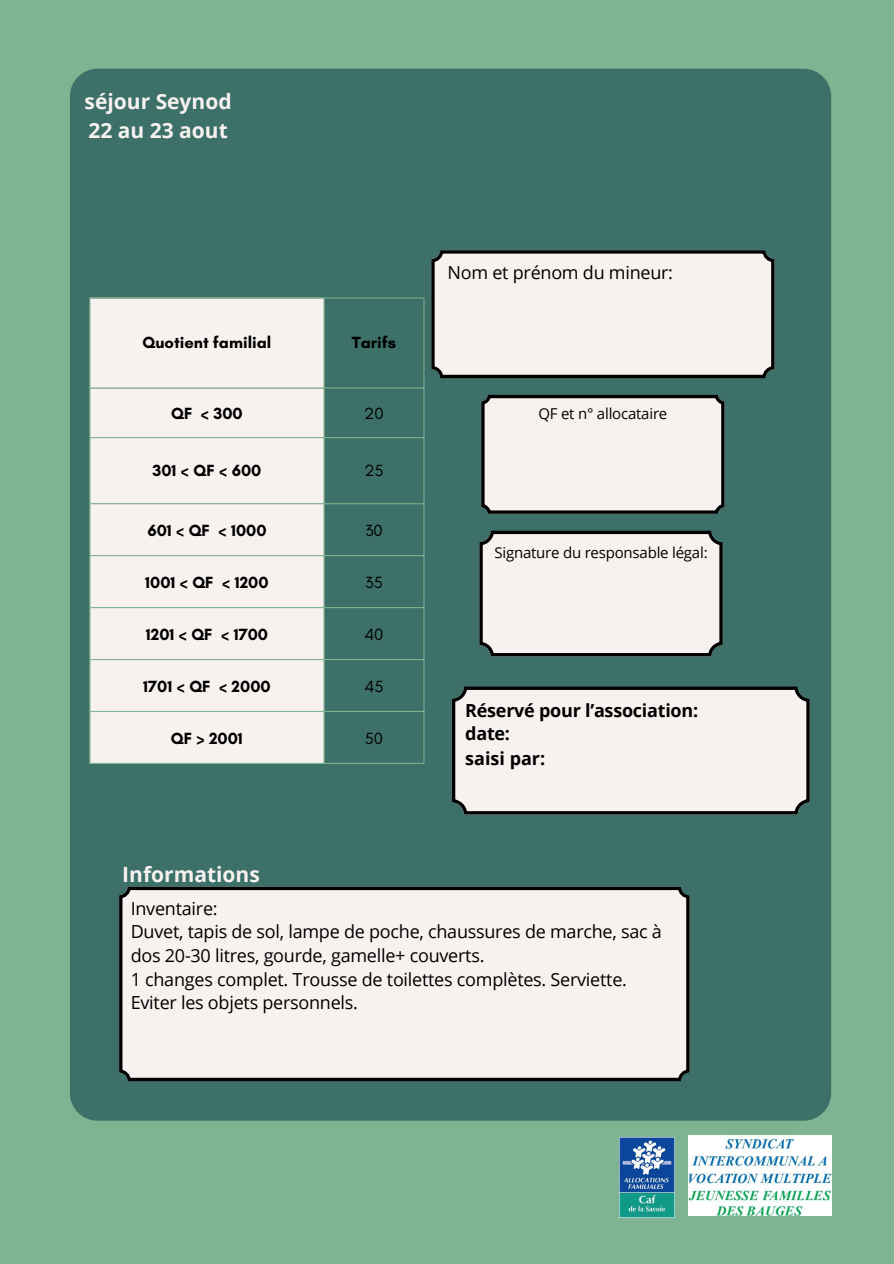
<style>
.page{position:relative;width:894px;height:1264px;background:#fff}
.page>*{position:absolute;margin:0;border:0;box-sizing:border-box;transform-origin:0 0}
.t1{font:700 21px/29.2px "Open Sans";color:#f7f2ef}
.t2{font:18px/23.7px "Open Sans";letter-spacing:-.015em;color:#000}
.t3{font:700 18px/24.2px "Open Sans";letter-spacing:-.015em;color:#000}
.t4{font:700 16.5px "Glacial Indifference";color:#000}
.t5{font:16.5px "Glacial Indifference";color:#000}
.t6{font:15px "Open Sans";letter-spacing:-.015em;color:#000}
</style>
<div class="page">
<div style="left:0;top:0;width:893px;height:1263px;background:#7eb491"></div>
<div style="left:70px;top:69px;width:760px;height:1051px;background:#3c7068;border-radius:28px"></div>
<div style="left:90px;top:298px;width:233px;height:464px;background:#f7f2ef"></div>
<hr style="left:89px;top:298px;width:1px;height:464px;background:#7eb491">
<hr style="left:323px;top:298px;width:1px;height:464px;background:#7eb491">
<hr style="left:423px;top:298px;width:1px;height:464px;background:#7eb491">
<hr style="left:89px;top:297px;width:335px;height:1px;background:#7eb491">
<hr style="left:89px;top:387px;width:335px;height:1px;background:#7eb491">
<hr style="left:89px;top:437px;width:335px;height:1px;background:#7eb491">
<hr style="left:89px;top:503px;width:335px;height:1px;background:#7eb491">
<hr style="left:89px;top:555px;width:335px;height:1px;background:#7eb491">
<hr style="left:89px;top:607px;width:335px;height:1px;background:#7eb491">
<hr style="left:89px;top:659px;width:335px;height:1px;background:#7eb491">
<hr style="left:89px;top:711px;width:335px;height:1px;background:#7eb491">
<hr style="left:89px;top:762px;width:335px;height:2px;background:#7eb491">
<svg style="left:431px;top:250px;width:343px;height:128px;background:#e5e0de"></svg>
<svg style="left:452px;top:686px;width:357px;height:128px;background:#e4e0dd"></svg>
<svg style="left:481px;top:395px;width:243px;height:119px;background:#e2dedb"></svg>
<svg style="left:479px;top:530px;width:243px;height:126px;background:#e1dedb"></svg>
<img style="left:688px;top:1135px;width:142px;height:80px">
<img style="left:619px;top:1137px;width:55px;height:80px">
<div style="left:119px;top:886px;width:570px;height:195px;background:#f7f2ef"></div>
<p class="t1" style="left:85px;top:86px;width:148px">séjour Seynod<br>22 au 23 aout</p>
<h1 class="t4" style="left:142px;top:332px;width:130px">Quotient familial</h1>
<p class="t4" style="left:351px;top:332px;width:46px">Tarifs</p>
<p class="t4" style="left:171px;top:403px;width:73px">QF &lt; 300</p>
<p class="t5" style="left:364px;top:403px;width:21px">20</p>
<p class="t4" style="left:152px;top:461px;width:110px">301 &lt; QF &lt; 600</p>
<p class="t5" style="left:364px;top:461px;width:21px">25</p>
<p class="t4" style="left:147px;top:520px;width:121px">601 &lt; QF &lt; 1000</p>
<p class="t5" style="left:365px;top:520px;width:19px">30</p>
<p class="t4" style="left:145px;top:572px;width:125px">1001 &lt; QF &lt; 1200</p>
<p class="t5" style="left:365px;top:572px;width:19px">35</p>
<p class="t4" style="left:146px;top:624px;width:124px">1201 &lt; QF &lt; 1700</p>
<p class="t5" style="left:364px;top:624px;width:21px">40</p>
<p class="t4" style="left:143px;top:676px;width:129px">1701 &lt; QF &lt; 2000</p>
<p class="t5" style="left:364px;top:676px;width:21px">45</p>
<p class="t4" style="left:171px;top:728px;width:73px">QF &gt; 2001</p>
<p class="t5" style="left:364px;top:728px;width:20px">50</p>
<p class="t1" style="left:122px;top:858px;width:139px">Informations</p>
<p class="t2" style="left:447px;top:260px;width:227px">Nom et prénom du mineur:</p>
<p class="t6" style="left:538px;top:402px;width:130px">QF et n° allocataire</p>
<p class="t6" style="left:494px;top:542px;width:215px">Signature du responsable légal:</p>
<h3 class="t3" style="left:465px;top:697px;width:234px">Réservé pour l’association: date:<br>saisi par:</h3>
<h3 class="t2" style="left:131px;top:895px;width:532px">Inventaire:<br>Duvet, tapis de sol, lampe de poche, chaussures de marche, sac à dos 20-30 litres, gourde, gamelle+ couverts.<br>1 changes complet. Trousse de toilettes complètes. Serviette.<br>Eviter les objets personnels.</h3>
</div>
